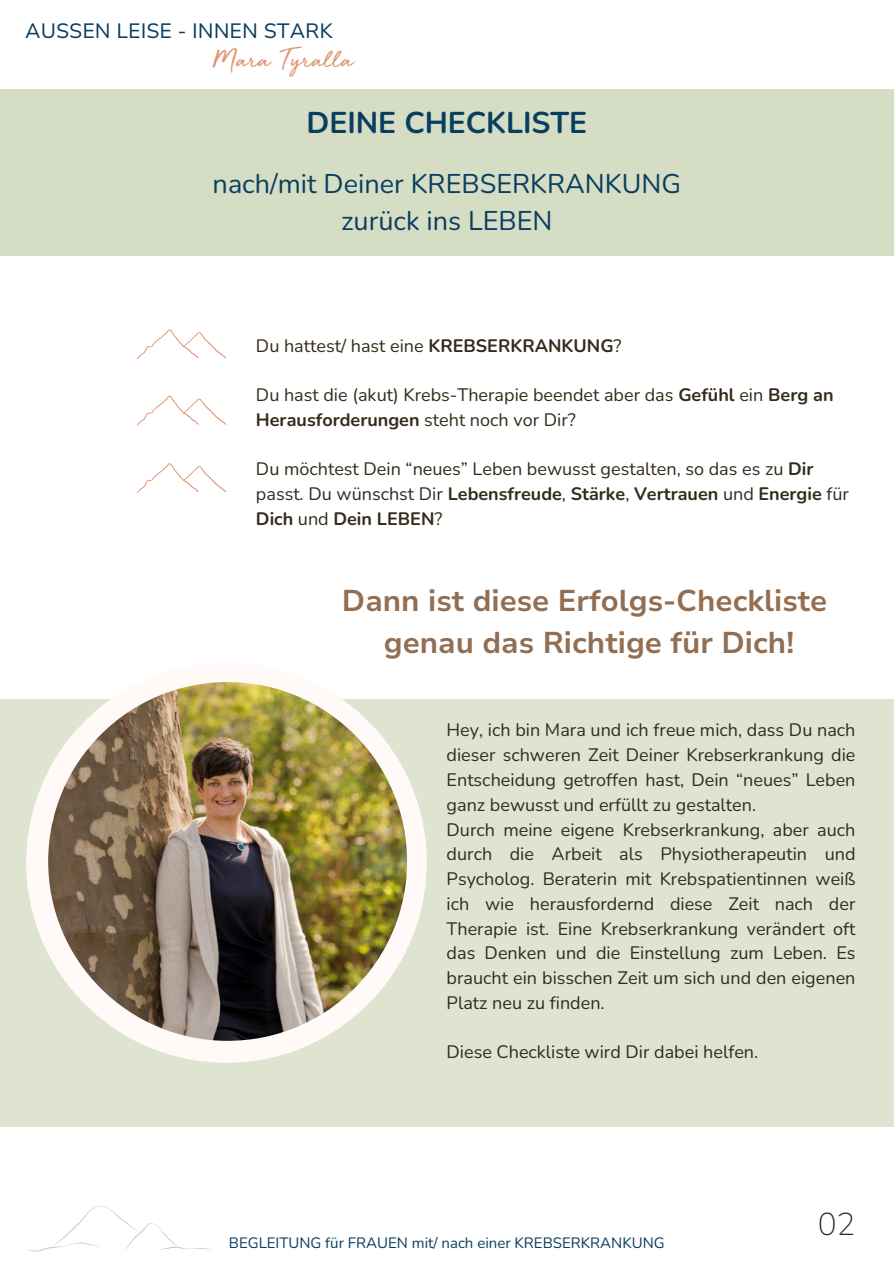
<style>
.page{position:relative;width:894px;height:1264px;background:#fff}
.page>*{position:absolute;margin:0;border:0;box-sizing:border-box;transform-origin:0 0}
.t1{font:200 31.5px "Nunito";color:#332b1b}
.t2{font:700 30px/41.7px "Nunito Sans 10 pt";color:#926e52;text-align:center}
.t3{font:700 30px "Nunito";color:#0a3e60}
.t4{font:27.9px "Golden Plains";color:#de936e}
.t5{font:27px/37.2px "Nunito";color:#0a3e60;text-align:center}
.t6{font:20.7px "Nunito Sans 10 pt";color:#0a3e60}
.t7{font:18px/24.8px "Nunito";color:#332b1b}
.t8{font:15px "Nunito";color:#0a3e60}
.s1{font-weight:700}
</style>
<div class="page">
<div style="left:0;top:89px;width:893px;height:166px;background:#d5ddc5"></div>
<div style="left:0;top:699px;width:893px;height:427px;background:#dee4d0"></div>
<div style="left:26px;top:662px;width:400px;height:400px;background:#fffaf7;border-radius:50%"></div>
<img style="left:48px;top:682px;width:359px;height:358px;border-radius:50%">
<svg style="left:137px;top:329px;width:89px;height:30px"></svg>
<svg style="left:137px;top:395px;width:89px;height:31px"></svg>
<svg style="left:137px;top:463px;width:89px;height:30px"></svg>
<svg style="left:25px;top:1206px;width:185px;height:46px"></svg>
<h2 class="t6" style="left:25px;top:17px;width:309px">AUSSEN LEISE - INNEN STARK</h2>
<p class="t4" style="left:213px;top:45px;width:142px">Mara Tyralla</p>
<p class="t3" style="left:306px;top:103px;width:282px">DEINE CHECKLISTE</p>
<h6 class="t5" style="left:212px;top:165px;width:469px">nach/mit Deiner KREBSERKRANKUNG zurück ins LEBEN</h6>
<h3 class="t7" style="left:256px;top:333px;width:367px">Du hattest/ hast eine <span class="s1">KREBSERKRANKUNG</span>?</h3>
<h1 class="t7" style="left:256px;top:383px;width:579px">Du hast die (akut) Krebs-Therapie beendet aber das <span class="s1">Gefühl</span> ein <span class="s1">Berg an<br>Herausforderungen</span> steht noch vor Dir?</h1>
<h4 class="t7" style="left:256px;top:457px;width:594px">Du möchtest Dein “neues” Leben bewusst gestalten, so das es zu <span class="s1">Dir </span>passt. Du wünschst Dir <span class="s1">Lebensfreude</span>, <span class="s1">Stärke</span>, <span class="s1">Vertrauen</span> und <span class="s1">Energie</span> für<br><span class="s1">Dich</span> und <span class="s1">Dein LEBEN</span>?</h4>
<h6 class="t2" style="left:342px;top:580px;width:487px">Dann ist diese Erfolgs-Checkliste genau das Richtige für Dich!</h6>
<p class="t7" style="left:446px;top:718px;width:410px">Hey, ich bin Mara und ich freue mich, dass Du nach dieser schweren Zeit Deiner Krebserkrankung die Entscheidung getroffen hast, Dein “neues” Leben ganz bewusst und erfüllt zu gestalten.<br>Durch meine eigene Krebserkrankung, aber auch durch die Arbeit als Physiotherapeutin und Psycholog. Beraterin mit Krebspatientinnen weiß ich wie herausfordernd diese Zeit nach der Therapie ist. Eine Krebserkrankung verändert oft das Denken und die Einstellung zum Leben. Es braucht ein bisschen Zeit um sich und den eigenen Platz neu zu finden.</p>
<p class="t7" style="left:446px;top:1040px;width:313px">Diese Checkliste wird Dir dabei helfen.</p>
<h6 class="t8" style="left:229px;top:1232px;width:437px">BEGLEITUNG für FRAUEN mit/ nach einer KREBSERKRANKUNG</h6>
<h6 class="t1" style="left:817px;top:1203px;width:39px">02</h6>
</div>
